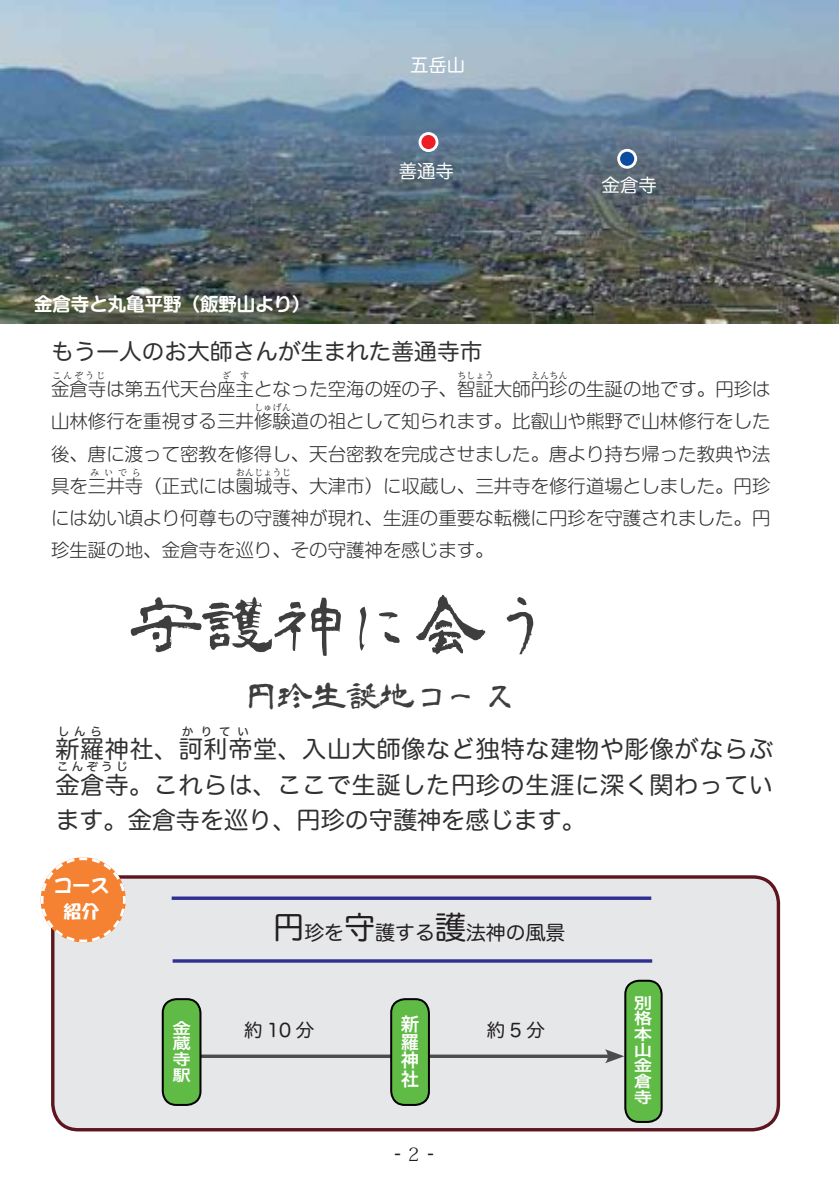
<style>
.page{position:relative;width:840px;height:1191px;background:#fff}
.page>*{position:absolute;margin:0;border:0;box-sizing:border-box;transform-origin:0 0}
.t1{font:70.8px "aoyagireisyosimo";color:#3e3e3f}
.t2{font:34px "aoyagireisyosimo";color:#3e3e3f}
.t3{font:24px "Hira Maru Pro W4";letter-spacing:.03em;color:#312f30}
.t4{font:24px "Hira Maru Pro W4";color:#312f30}
.t5{font:22.6px "Hira Maru Pro W4";color:#312f30}
.t6{font:19.8px "Hira Maru Pro W4";color:#231f20}
.t7{font:300 18.4px/32.2px "Shin M Go Pro";color:#312f30}
.t8{font:700 18.4px "Shin M Go Pro De";color:#fff}
.t9{font:18.4px "Hira Maru Pro W4";color:#fff}
.t10{font:18.4px "Hira Maru Pro W4";letter-spacing:.25em;color:#231f20}
.t11{font:18.4px/25.6px "DFPPOP1 CID W12";color:#fff;text-align:center}
.t12{font:18.4px/18.4px "Hira Kaku Pro W6";color:#fff;text-align:justify}
.t13{font:500 18.4px "Koz Go Pro";color:#231f20}
.t14{font:18.4px "Koz Min Pro";color:#231f20}
.t15{font:15.6px/15.6px "Hira Kaku Pro W6";color:#fff;text-align:justify;scale:1.18 1}
.t16{font:12px "Hira Maru Pro W4";letter-spacing:.355em;color:#312f30}
.t17{font:300 9.2px "Shin M Go Pro";color:#312f30}
.s1{font-size:45.4px}
.s2{font-size:31.2px}
</style>
<div class="page">
<img style="left:0;top:1px;width:838px;height:322px">
<div style="left:420px;top:134px;width:17px;height:17px;background:#ee1d23;border-radius:50%"></div>
<div style="left:418px;top:132px;width:20px;height:20px;border:3px solid #fff;border-radius:50%"></div>
<div style="left:618px;top:150px;width:17px;height:17px;background:#0d4da1;border-radius:50%"></div>
<div style="left:617px;top:149px;width:19px;height:20px;border:3px solid #fff;border-radius:50%"></div>
<div style="left:53px;top:877px;width:725px;height:252px;background:#e6e7e9;border-radius:26px"></div>
<div style="left:51px;top:875px;width:728px;height:256px;border:3px solid #5d161f;border-radius:26px"></div>
<svg style="left:40px;top:857px;width:87px;height:86px"></svg>
<svg style="left:201px;top:1054px;width:403px;height:4px"></svg>
<svg style="left:604px;top:1049px;width:20px;height:14px"></svg>
<div style="left:391px;top:999px;width:37px;height:106px;background:#60bb46;border-radius:14px"></div>
<div style="left:390px;top:998px;width:39px;height:108px;border:2px solid #000;border-radius:14px"></div>
<div style="left:625px;top:980px;width:36px;height:142px;background:#60bb46;border-radius:14px"></div>
<div style="left:624px;top:979px;width:38px;height:144px;border:2px solid #000;border-radius:14px"></div>
<div style="left:163px;top:999px;width:37px;height:106px;background:#60bb46;border-radius:14px"></div>
<div style="left:162px;top:998px;width:39px;height:108px;border:2px solid #000;border-radius:14px"></div>
<svg style="left:171px;top:896px;width:480px;height:4px;background:#494a9e"></svg>
<hr style="left:172px;top:959px;width:479px;height:3px;background:#2e3092">
<p class="t8" style="left:34px;top:289px;width:278px">金倉寺と丸亀平野（飯野山より）</p>
<p class="t9" style="left:410px;top:49px;width:57px">五岳山</p>
<p class="t9" style="left:398px;top:155px;width:57px">善通寺</p>
<p class="t9" style="left:601px;top:169px;width:57px">金倉寺</p>
<p class="t5" style="left:51px;top:332px;width:432px">もう一人のお大師さんが生まれた善通寺市</p>
<p class="t7" style="left:51px;top:371px;width:720px">金倉寺は第五代天台座主となった空海の姪の子、智証大師円珍の生誕の地です。円珍は</p>
<p class="t17" style="left:52px;top:368px;width:55px">こんぞうじ</p>
<p class="t17" style="left:222px;top:368px;width:29px">ざ す</p>
<p class="t17" style="left:457px;top:368px;width:38px">ちしょう</p>
<p class="t17" style="left:530px;top:368px;width:38px">えんちん</p>
<p class="t7" style="left:51px;top:403px;width:720px">山林修行を重視する三井修験道の祖として知られます。比叡山や熊野で山林修行をした</p>
<p class="t17" style="left:254px;top:400px;width:38px">しゅげん</p>
<p class="t7" style="left:51px;top:435px;width:720px">後、唐に渡って密教を修得し、天台密教を完成させました。唐より持ち帰った教典や法具を三井寺（正式には園城寺、大津市）に収蔵し、三井寺を修行道場としました。円珍</p>
<p class="t17" style="left:90px;top:465px;width:52px">みいでら</p>
<p class="t17" style="left:235px;top:465px;width:57px">おんじょうじ</p>
<p class="t7" style="left:51px;top:500px;width:720px">には幼い頃より何尊もの守護神が現れ、生涯の重要な転機に円珍を守護されました。円珍生誕の地、金倉寺を巡り、その守護神を感じます。</p>
<h1 class="t1" style="left:17px;top:590px;width:540px"><span class="s1">　　</span> 守護神に会う</h1>
<h2 class="t2" style="left:210px;top:679px;width:308px">　円珍生誕地コース</h2>
<p class="t16" style="left:57px;top:721px;width:46px">しんら</p>
<p class="t16" style="left:182px;top:721px;width:69px">かりてい</p>
<h3 class="t3" style="left:55px;top:764px;width:718px">金倉寺。これらは、ここで生誕した円珍の生涯に深く関わってい</h3>
<h3 class="t3" style="left:55px;top:728px;width:718px">新羅神社、訶利帝堂、入山大師像など独特な建物や彫像がならぶ</h3>
<p class="t16" style="left:57px;top:756px;width:72px">こんぞうじ</p>
<h3 class="t4" style="left:55px;top:799px;width:532px">ます。金倉寺を巡り、円珍の守護神を感じます。</h3>
<p class="t11" style="left:54px;top:872px;width:57px">コース紹介</p>
<p class="t15" style="left:172px;top:1019px;width:17px">金蔵寺駅</p>
<p class="t6" style="left:273px;top:915px;width:293px"><span class="s2">円</span>珍を<span class="s2">守</span>護する<span class="s2">護</span>法神の風景</p>
<p class="t12" style="left:401px;top:1013px;width:20px">新羅神社</p>
<p class="t10" style="left:244px;top:1014px;width:72px">約10分</p>
<p class="t10" style="left:486px;top:1014px;width:60px">約5分</p>
<p class="t14" style="left:404px;top:1140px;width:20px">２</p>
<p class="t13" style="left:394px;top:1141px;width:41px">- 　 -</p>
<p class="t15" style="left:633px;top:994px;width:17px">別格本山金倉寺</p>
</div>
